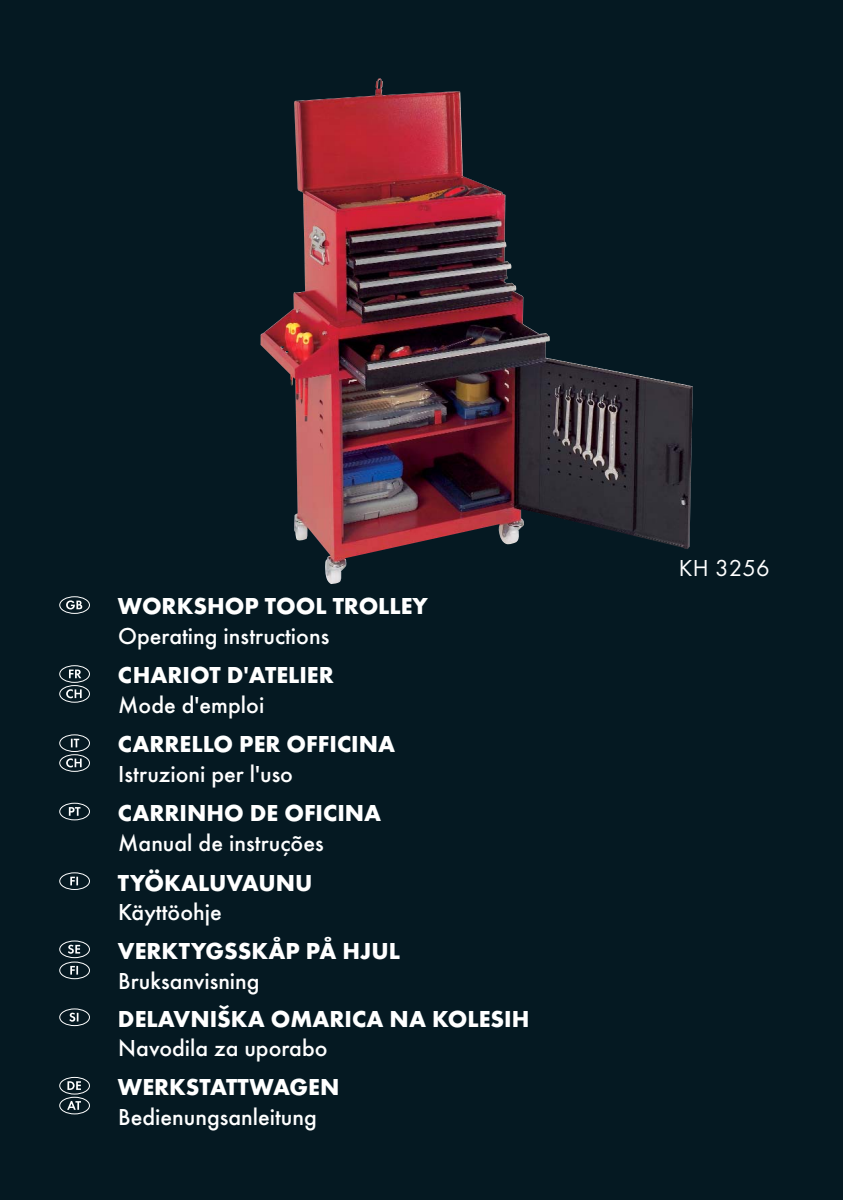
<style>
.page{position:relative;width:844px;height:1200px;background:#fff}
.page>*{position:absolute;margin:0;border:0;box-sizing:border-box;transform-origin:0 0}
.t1{font:700 24px "Futura T";color:#fff}
.t2{font:500 24px "Futura T";color:#fff}
.t3{font:700 24px "Futura TCE";color:#fff}
.t4{font:500 24px "Futura TCE";color:#fff}
.t5{font:24px "Futura T Boo";color:#fff}
</style>
<div class="page">
<div style="left:0;top:0;width:842px;height:1199px;background:#051922"></div>
<img style="left:260px;top:78px;width:432px;height:506px">
<div style="left:59px;top:596px;width:31px;height:17px;border:1px solid #fff;border-radius:50%"></div>
<svg style="left:66px;top:600px;width:16px;height:9px"></svg>
<div style="left:59px;top:1008px;width:31px;height:17px;border:1px solid #fff;border-radius:50%"></div>
<svg style="left:69px;top:1012px;width:9px;height:9px"></svg>
<div style="left:59px;top:961px;width:31px;height:17px;border:1px solid #fff;border-radius:50%"></div>
<svg style="left:70px;top:965px;width:8px;height:9px"></svg>
<div style="left:59px;top:940px;width:31px;height:17px;border:1px solid #fff;border-radius:50%"></div>
<svg style="left:68px;top:944px;width:12px;height:9px"></svg>
<div style="left:59px;top:802px;width:31px;height:18px;border:1px solid #fff;border-radius:50%"></div>
<svg style="left:69px;top:807px;width:11px;height:8px"></svg>
<div style="left:59px;top:665px;width:31px;height:17px;border:1px solid #fff;border-radius:50%"></div>
<svg style="left:69px;top:669px;width:12px;height:9px"></svg>
<div style="left:59px;top:685px;width:31px;height:17px;border:1px solid #fff;border-radius:50%"></div>
<svg style="left:66px;top:689px;width:16px;height:9px"></svg>
<div style="left:59px;top:734px;width:31px;height:17px;border:1px solid #fff;border-radius:50%"></div>
<svg style="left:71px;top:738px;width:8px;height:9px"></svg>
<div style="left:59px;top:754px;width:31px;height:17px;border:1px solid #fff;border-radius:50%"></div>
<svg style="left:66px;top:758px;width:16px;height:9px"></svg>
<div style="left:59px;top:872px;width:31px;height:17px;border:1px solid #fff;border-radius:50%"></div>
<svg style="left:70px;top:876px;width:8px;height:9px"></svg>
<div style="left:59px;top:1076px;width:31px;height:18px;border:1px solid #fff;border-radius:50%"></div>
<svg style="left:67px;top:1081px;width:14px;height:8px"></svg>
<div style="left:59px;top:1096px;width:31px;height:17px;border:1px solid #fff;border-radius:50%"></div>
<svg style="left:67px;top:1100px;width:14px;height:9px"></svg>
<p class="t1" style="left:118px;top:596px;width:311px">WORKSHOP TOOL TROLLEY</p>
<p class="t2" style="left:118px;top:626px;width:212px">Operating instructions</p>
<p class="t1" style="left:118px;top:665px;width:217px">CHARIOT D'ATELIER</p>
<p class="t2" style="left:118px;top:695px;width:147px">Mode d'emploi</p>
<p class="t1" style="left:118px;top:734px;width:278px">CARRELLO PER OFFICINA</p>
<p class="t2" style="left:118px;top:764px;width:176px">Istruzioni per l'uso</p>
<p class="t1" style="left:118px;top:803px;width:264px">CARRINHO DE OFICINA</p>
<p class="t2" style="left:118px;top:832px;width:207px">Manual de instruções</p>
<p class="t1" style="left:118px;top:873px;width:196px">TYÖKALUVAUNU</p>
<p class="t2" style="left:118px;top:902px;width:105px">Käyttöohje</p>
<p class="t1" style="left:118px;top:941px;width:283px">VERKTYGSSKÅP PÅ HJUL</p>
<p class="t2" style="left:118px;top:970px;width:143px">Bruksanvisning</p>
<p class="t3" style="left:118px;top:1008px;width:413px">DELAVNIŠKA OMARICA NA KOLESIH</p>
<p class="t4" style="left:118px;top:1038px;width:211px">Navodila za uporabo</p>
<p class="t1" style="left:118px;top:1077px;width:223px">WERKSTATTWAGEN</p>
<p class="t2" style="left:118px;top:1106px;width:200px">Bedienungsanleitung</p>
<p class="t5" style="left:678px;top:558px;width:92px">KH 3256</p>
</div>
